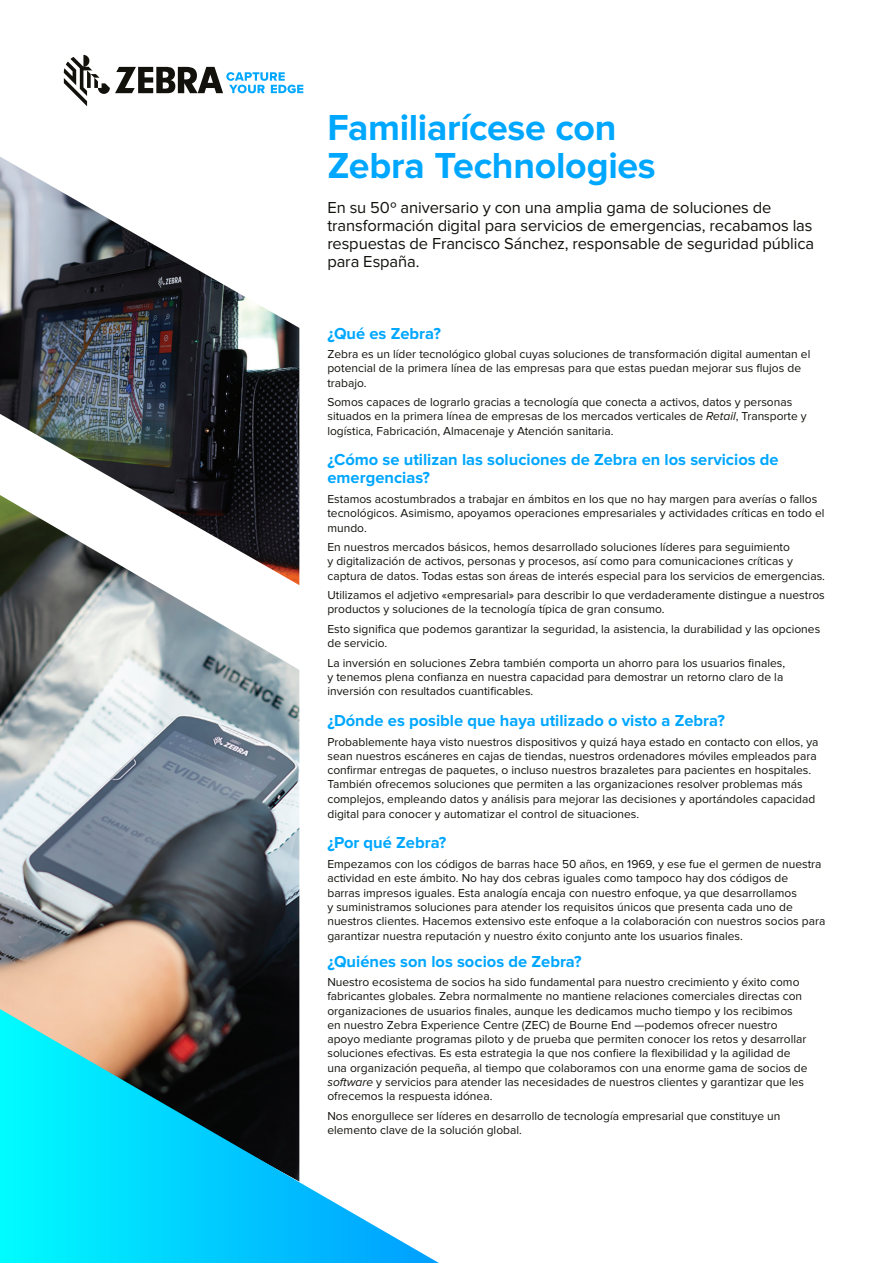
<style>
.page{position:relative;width:893px;height:1263px;background:#fff}
.page>*{position:absolute;margin:0;border:0;box-sizing:border-box;transform-origin:0 0}
.Heading-2-Cover{font:700 37.5px/37.5px "Proxima Nova";letter-spacing:-.01em;color:#00a7ff}
.Subhead-1{font:16.5px/18px "Proxima Nova";letter-spacing:-.005em;color:#12110c}
.t1{font:700 16.5px/18px "Proxima Nova";color:#00a7ff}
.t2{font:12px/14.2px "Proxima Nova";color:#12110c}
.s1{font-style:italic}
</style>
<div class="page">
<svg style="left:64px;top:55px;width:239px;height:51px"></svg>
<img style="left:0;top:585px;width:299px;height:424px">
<svg style="left:0;top:1009px;width:439px;height:254px"></svg>
<img style="left:0;top:157px;width:299px;height:428px">
<p class="Heading-2-Cover" style="left:327px;top:110px;width:330px">Familiarícese con<br>Zebra Technologies</p>
<p class="Subhead-1" style="left:327px;top:198px;width:488px">En su 50º aniversario y con una amplia gama de soluciones de transformación digital para servicios de emergencias, recabamos las respuestas de Francisco Sánchez, responsable de seguridad pública para España.</p>
<p class="t1" style="left:327px;top:324px;width:115px">¿Qué es Zebra?</p>
<p class="t2" style="left:327px;top:347px;width:484px">Zebra es un líder tecnológico global cuyas soluciones de transformación digital aumentan el potencial de la primera línea de las empresas para que estas puedan mejorar sus flujos de trabajo.</p>
<p class="t2" style="left:327px;top:395px;width:481px">Somos capaces de lograrlo gracias a tecnología que conecta a activos, datos y personas situados en la primera línea de empresas de los mercados verticales de <span class="s1">Retail</span>, Transporte y logística, Fabricación, Almacenaje y Atención sanitaria.</p>
<p class="t1" style="left:327px;top:451px;width:453px">¿Cómo se utilizan las soluciones de Zebra en los servicios de emergencias?</p>
<p class="t2" style="left:327px;top:492px;width:498px">Estamos acostumbrados a trabajar en ámbitos en los que no hay margen para averías o fallos tecnológicos. Asimismo, apoyamos operaciones empresariales y actividades críticas en todo el mundo.</p>
<p class="t2" style="left:327px;top:540px;width:499px">En nuestros mercados básicos, hemos desarrollado soluciones líderes para seguimiento<br>y digitalización de activos, personas y procesos, así como para comunicaciones críticas y captura de datos. Todas estas son áreas de interés especial para los servicios de emergencias.</p>
<p class="t2" style="left:327px;top:588px;width:499px">Utilizamos el adjetivo «empresarial» para describir lo que verdaderamente distingue a nuestros productos y soluciones de la tecnología típica de gran consumo.</p>
<p class="t2" style="left:327px;top:622px;width:494px">Esto significa que podemos garantizar la seguridad, la asistencia, la durabilidad y las opciones de servicio.</p>
<p class="t2" style="left:327px;top:656px;width:459px">La inversión en soluciones Zebra también comporta un ahorro para los usuarios finales, y tenemos plena confianza en nuestra capacidad para demostrar un retorno claro de la inversión con resultados cuantificables.</p>
<p class="t1" style="left:327px;top:712px;width:399px">¿Dónde es posible que haya utilizado o visto a Zebra?</p>
<p class="t2" style="left:327px;top:735px;width:493px">Probablemente haya visto nuestros dispositivos y quizá haya estado en contacto con ellos, ya sean nuestros escáneres en cajas de tiendas, nuestros ordenadores móviles empleados para confirmar entregas de paquetes, o incluso nuestros brazaletes para pacientes en hospitales.<br>También ofrecemos soluciones que permiten a las organizaciones resolver problemas más complejos, empleando datos y análisis para mejorar las decisiones y aportándoles capacidad digital para conocer y automatizar el control de situaciones.</p>
<p class="t1" style="left:327px;top:834px;width:121px">¿Por qué Zebra?</p>
<p class="t2" style="left:327px;top:857px;width:499px">Empezamos con los códigos de barras hace 50 años, en 1969, y ese fue el germen de nuestra actividad en este ámbito. No hay dos cebras iguales como tampoco hay dos códigos de<br>barras impresos iguales. Esta analogía encaja con nuestro enfoque, ya que desarrollamos<br>y suministramos soluciones para atender los requisitos únicos que presenta cada uno de nuestros clientes. Hacemos extensivo este enfoque a la colaboración con nuestros socios para garantizar nuestra reputación y nuestro éxito conjunto ante los usuarios finales.</p>
<p class="t1" style="left:327px;top:952px;width:256px">¿Quiénes son los socios de Zebra?</p>
<p class="t2" style="left:327px;top:975px;width:482px">Nuestro ecosistema de socios ha sido fundamental para nuestro crecimiento y éxito como fabricantes globales. Zebra normalmente no mantiene relaciones comerciales directas con organizaciones de usuarios finales, aunque les dedicamos mucho tiempo y los recibimos en nuestro Zebra Experience Centre (ZEC) de Bourne End —podemos ofrecer nuestro apoyo mediante programas piloto y de prueba que permiten conocer los retos y desarrollar soluciones efectivas. Es esta estrategia la que nos confiere la flexibilidad y la agilidad de una organización pequeña, al tiempo que colaboramos con una enorme gama de socios de <span class="s1">software</span> y servicios para atender las necesidades de nuestros clientes y garantizar que les ofrecemos la respuesta idónea.</p>
<p class="t2" style="left:327px;top:1109px;width:455px">Nos enorgullece ser líderes en desarrollo de tecnología empresarial que constituye un elemento clave de la solución global.</p>
</div>
